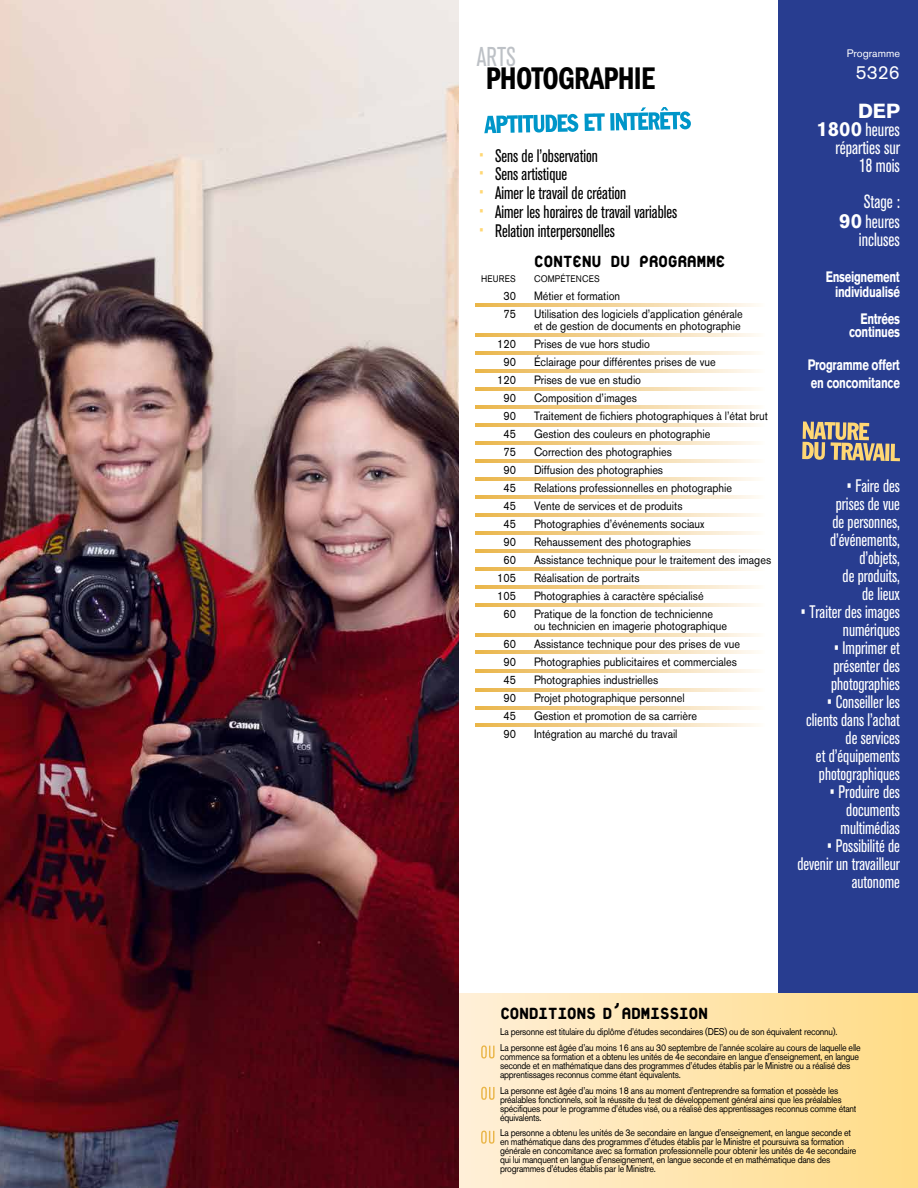
<style>
.page{position:relative;width:918px;height:1188px;background:#fff}
.page>*{position:absolute;margin:0;border:0;box-sizing:border-box;transform-origin:0 0}
.t1{font:32.4px "ITC Franklin Gothic Std Dm Cd";letter-spacing:-.025em;color:#000;scale:.9 1}
.t2{font:condensed 27px "Akzidenz Grotesk BQ";color:#bdc1c6;scale:.9 1}
.t3{font:800 24.3px "Platelet";letter-spacing:-.025em;color:#000;scale:.9 1}
.t4{font:700 20.25px "Akzidenz Grotesk BQ";color:#fff}
.t5{font:condensed 18.9px/18px "Akzidenz Grotesk BQ";color:#fff;text-align:right;scale:.9 1}
.t6{font:18.9px "Akzidenz Grotesk BQ";color:#fff}
.t7{font:condensed 18px/18px "Akzidenz Grotesk BQ";color:#fff;text-align:right;scale:.9 1}
.t8{font:condensed 18px "Akzidenz Grotesk BQ";color:#000;scale:.9 1}
.t9{font:700 15px/15px "Akzidenz Grotesk BQ";letter-spacing:-.025em;color:#fff;text-align:right;scale:.75 1}
.t10{font:12px/12px "Akzidenz Grotesk BQ";color:#000;scale:.9 1}
.t11{font:10.8px "Akzidenz Grotesk BQ";color:#fff}
.t12{font:9.75px/9px "Akzidenz Grotesk BQ";letter-spacing:-.025em;color:#000;scale:.9 1}
.t13{font:9.45px "Akzidenz Grotesk BQ";letter-spacing:.025em;color:#000;scale:.9 1}
.s1{font-family:"ITC Franklin Gothic Std Dm Cd";font-stretch:normal;font-size:21px;color:#ffd774}
.s2{font-weight:700;font-stretch:normal;font-size:20.25px}
</style>
<div class="page">
<div style="left:778px;top:0;width:140px;height:1188px;background:#283d90"></div>
<div style="left:459px;top:994px;width:459px;height:194px;background:linear-gradient(to right,#ffefd8,#ffdc86)"></div>
<svg style="left:484px;top:114px;width:94px;height:19px"></svg>
<svg style="left:585px;top:113px;width:20px;height:18px"></svg>
<div style="left:610px;top:113px;width:5px;height:17px;background:#0096c9"></div>
<svg style="left:616px;top:107px;width:75px;height:23px"></svg>
<svg style="left:476px;top:303px;width:282px;height:3px"></svg>
<svg style="left:476px;top:333px;width:282px;height:3px"></svg>
<svg style="left:476px;top:351px;width:282px;height:3px"></svg>
<svg style="left:476px;top:369px;width:282px;height:3px"></svg>
<svg style="left:476px;top:387px;width:282px;height:3px"></svg>
<svg style="left:476px;top:405px;width:282px;height:3px"></svg>
<svg style="left:476px;top:423px;width:282px;height:3px"></svg>
<svg style="left:476px;top:441px;width:282px;height:3px"></svg>
<svg style="left:476px;top:459px;width:282px;height:3px"></svg>
<svg style="left:476px;top:477px;width:282px;height:3px"></svg>
<svg style="left:476px;top:495px;width:282px;height:3px"></svg>
<svg style="left:476px;top:513px;width:282px;height:3px"></svg>
<svg style="left:476px;top:531px;width:282px;height:3px"></svg>
<svg style="left:476px;top:549px;width:282px;height:3px"></svg>
<svg style="left:476px;top:567px;width:282px;height:3px"></svg>
<svg style="left:476px;top:585px;width:282px;height:3px"></svg>
<svg style="left:476px;top:603px;width:282px;height:3px"></svg>
<svg style="left:476px;top:633px;width:282px;height:4px"></svg>
<svg style="left:476px;top:651px;width:282px;height:3px"></svg>
<svg style="left:476px;top:670px;width:282px;height:3px"></svg>
<svg style="left:476px;top:688px;width:282px;height:4px"></svg>
<svg style="left:476px;top:706px;width:282px;height:4px"></svg>
<svg style="left:476px;top:724px;width:282px;height:3px"></svg>
<img style="left:0;top:0;width:459px;height:1188px">
<svg style="left:481px;top:1045px;width:14px;height:14px"></svg>
<svg style="left:481px;top:1087px;width:14px;height:13px"></svg>
<svg style="left:481px;top:1131px;width:13px;height:13px"></svg>
<svg style="left:802px;top:422px;width:83px;height:39px"></svg>
<svg style="left:885px;top:444px;width:4px;height:17px"></svg>
<svg style="left:891px;top:444px;width:9px;height:17px"></svg>
<h2 class="t2" style="left:477px;top:41px;width:45px">ARTS</h2>
<h1 class="t1" style="left:486px;top:60px;width:190px">PHOTOGRAPHIE</h1>
<h3 class="t8" style="left:480px;top:145px;width:133px"><span class="s1">•</span> Sens de l’observation</h3>
<h3 class="t8" style="left:480px;top:164px;width:98px"><span class="s1">•</span> Sens artistique</h3>
<h3 class="t8" style="left:480px;top:183px;width:164px"><span class="s1">•</span> Aimer le travail de création</h3>
<h3 class="t8" style="left:480px;top:202px;width:221px"><span class="s1">•</span> Aimer les horaires de travail variables</h3>
<h3 class="t8" style="left:480px;top:220px;width:151px"><span class="s1">•</span> Relation interpersonelles</h3>
<h3 class="t3" style="left:534px;top:250px;width:214px">CONTENU DU PROGRAMME</h3>
<p class="t13" style="left:481px;top:273px;width:40px">HEURES</p>
<p class="t13" style="left:534px;top:273px;width:75px">COMPÉTENCES</p>
<p class="t10" style="left:503px;top:289px;width:15px">30</p>
<p class="t10" style="left:534px;top:289px;width:97px">Métier et formation</p>
<p class="t10" style="left:503px;top:307px;width:15px">75</p>
<p class="t10" style="left:534px;top:307px;width:233px">Utilisation des logiciels d’application générale et de gestion de documents en photographie</p>
<p class="t10" style="left:497px;top:337px;width:22px">120</p>
<p class="t10" style="left:534px;top:337px;width:130px">Prises de vue hors studio</p>
<p class="t10" style="left:503px;top:355px;width:15px">90</p>
<p class="t10" style="left:534px;top:355px;width:204px">Éclairage pour différentes prises de vue</p>
<p class="t10" style="left:497px;top:373px;width:22px">120</p>
<p class="t10" style="left:534px;top:373px;width:121px">Prises de vue en studio</p>
<p class="t10" style="left:503px;top:391px;width:15px">90</p>
<p class="t10" style="left:534px;top:391px;width:116px">Composition d’images</p>
<p class="t10" style="left:503px;top:409px;width:15px">90</p>
<p class="t10" style="left:534px;top:409px;width:262px">Traitement de fichiers photographiques à l’état brut</p>
<p class="t10" style="left:503px;top:427px;width:15px">45</p>
<p class="t10" style="left:534px;top:427px;width:198px">Gestion des couleurs en photographie</p>
<p class="t10" style="left:503px;top:445px;width:15px">75</p>
<p class="t10" style="left:534px;top:445px;width:155px">Correction des photographies</p>
<p class="t10" style="left:503px;top:463px;width:15px">90</p>
<p class="t10" style="left:534px;top:463px;width:145px">Diffusion des photographies</p>
<p class="t10" style="left:503px;top:481px;width:15px">45</p>
<p class="t10" style="left:534px;top:481px;width:222px">Relations professionnelles en photographie</p>
<p class="t10" style="left:503px;top:499px;width:15px">45</p>
<p class="t10" style="left:534px;top:499px;width:167px">Vente de services et de produits</p>
<p class="t10" style="left:503px;top:517px;width:15px">45</p>
<p class="t10" style="left:534px;top:517px;width:191px">Photographies d’événements sociaux</p>
<p class="t10" style="left:503px;top:535px;width:15px">90</p>
<p class="t10" style="left:534px;top:535px;width:176px">Rehaussement des photographies</p>
<p class="t10" style="left:503px;top:553px;width:15px">60</p>
<p class="t10" style="left:534px;top:553px;width:265px">Assistance technique pour le traitement des images</p>
<p class="t10" style="left:497px;top:571px;width:22px">105</p>
<p class="t10" style="left:534px;top:571px;width:119px">Réalisation de portraits</p>
<p class="t10" style="left:497px;top:589px;width:22px">105</p>
<p class="t10" style="left:534px;top:589px;width:190px">Photographies à caractère spécialisé</p>
<p class="t10" style="left:503px;top:607px;width:15px">60</p>
<p class="t10" style="left:534px;top:607px;width:216px">Pratique de la fonction de technicienne ou technicien en imagerie photographique</p>
<p class="t10" style="left:503px;top:637px;width:15px">60</p>
<p class="t10" style="left:534px;top:637px;width:231px">Assistance technique pour des prises de vue</p>
<p class="t10" style="left:503px;top:655px;width:15px">90</p>
<p class="t10" style="left:534px;top:655px;width:227px">Photographies publicitaires et commerciales</p>
<p class="t10" style="left:503px;top:673px;width:15px">45</p>
<p class="t10" style="left:534px;top:673px;width:139px">Photographies industrielles</p>
<p class="t10" style="left:503px;top:691px;width:15px">90</p>
<p class="t10" style="left:534px;top:691px;width:169px">Projet photographique personnel</p>
<p class="t10" style="left:503px;top:709px;width:15px">45</p>
<p class="t10" style="left:534px;top:709px;width:183px">Gestion et promotion de sa carrière</p>
<p class="t10" style="left:503px;top:727px;width:15px">90</p>
<p class="t10" style="left:534px;top:727px;width:161px">Intégration au marché du travail</p>
<p class="t11" style="left:847px;top:47px;width:55px">Programme</p>
<h3 class="t6" style="left:856px;top:61px;width:46px">5326</h3>
<h3 class="t4" style="left:858px;top:100px;width:43px">DEP</h3>
<h3 class="t5" style="left:817px;top:121px;width:94px"><span class="s2">1800</span> heures réparties sur<br>18 mois</h3>
<h3 class="t5" style="left:839px;top:193px;width:69px;line-height:18.8px">Stage :<br><span class="s2">90</span> heures incluses</h3>
<h3 class="t9" style="left:826px;top:269px;width:100px">Enseignement individualisé</h3>
<h3 class="t9" style="left:849px;top:312px;width:69px;line-height:13.5px">Entrées continues</h3>
<h3 class="t9" style="left:808px;top:356px;width:124px;line-height:18px;text-align:left">Programme offert en concomitance</h3>
<h3 class="t7" style="left:830px;top:477px;width:79px">• Faire des prises de vue de personnes, d’événements, d’objets,<br>de produits, de lieux</h3>
<h3 class="t7" style="left:801px;top:603px;width:112px">• Traiter des images numériques</h3>
<h3 class="t7" style="left:831px;top:639px;width:78px;text-align:justify">• Imprimer et présenter des photographies</h3>
<h3 class="t7" style="left:806px;top:693px;width:106px">• Conseiller les clients dans l’achat de services<br>et d’équipements photographiques</h3>
<h3 class="t7" style="left:830px;top:783px;width:80px">• Produire des documents multimédias</h3>
<h3 class="t7" style="left:797px;top:837px;width:116px">• Possibilité de devenir un travailleur autonome</h3>
<h3 class="t3" style="left:500px;top:1003px;width:233px">CONDITIONS D’ADMISSION</h3>
<p class="t12" style="left:500px;top:1024px;width:402px;line-height:15.8px">La personne est titulaire du diplôme d’études secondaires (DES) ou de son équivalent reconnu).<br>La personne est âgée d’au moins 16 ans au 30 septembre de l’année scolaire au cours de laquelle elle</p>
<p class="t12" style="left:500px;top:1052px;width:400px">commence sa formation et a obtenu les unités de 4e secondaire en langue d’enseignement, en langue seconde et en mathématique dans des programmes d’études établis par le Ministre ou a réalisé des apprentissages reconnus comme étant équivalents.</p>
<p class="t12" style="left:500px;top:1086px;width:398px">La personne est âgée d’au moins 18 ans au moment d’entreprendre sa formation et possède les préalables fonctionnels, soit la réussite du test de développement général ainsi que les préalables spécifiques pour le programme d’études visé, ou a réalisé des apprentissages reconnus comme étant équivalents.</p>
<p class="t12" style="left:500px;top:1128px;width:398px">La personne a obtenu les unités de 3e secondaire en langue d’enseignement, en langue seconde et en mathématique dans des programmes d’études établis par le Ministre et poursuivra sa formation générale en concomitance avec sa formation professionnelle pour obtenir les unités de 4e secondaire qui lui manquent en langue d’enseignement, en langue seconde et en mathématique dans des programmes d’études établis par le Ministre.</p>
</div>
